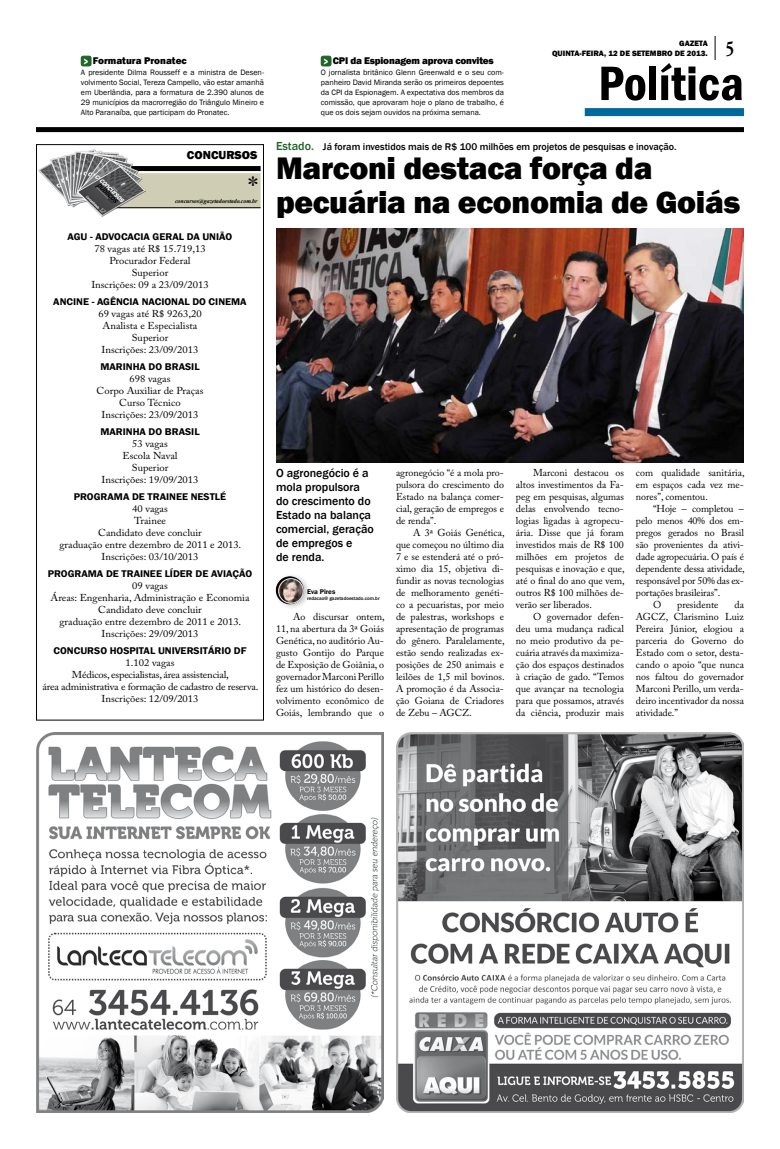
<style>
.page{position:relative;width:780px;height:1149px;background:#fff}
.page>*{position:absolute;margin:0;border:0;box-sizing:border-box;transform-origin:0 0}
.t1{font:600 condensed 50px "Franklin Gothic";color:#000}
.t2{font:800 32px/34px "Franklin Gothic";letter-spacing:-.01em;color:#000}
.t3{font:30px "Adobe Caslon Pro";color:#000}
.t4{font:700 20.8px "Adobe Garamond Pro";color:#000;scale:.77 1}
.t5{font:500 12px/14px "Franklin Gothic";color:#000}
.t6{font:800 12px "Franklin Gothic";color:#000}
.t7{font:10px/12px "Adobe Caslon Pro";color:#000;text-align:justify}
.t8{font:10px/12px "Adobe Caslon Pro";color:#000;text-align:center;scale:1.06 1}
.t9{font:600 10px "Franklin Gothic";color:#000;scale:1.06 1}
.t10{font:10px/12px "Adobe Caslon Pro";letter-spacing:-.02em;color:#000;text-align:center;scale:1.06 1}
.t11{font:500 10px "Franklin Gothic";color:#000}
.t12{font:800 10px "Franklin Gothic";letter-spacing:-.02em;color:#000}
.t13{font:800 10px "Franklin Gothic";color:#000}
.t14{font:8px/10px "Franklin Gothic";color:#000;text-align:justify}
.t15{font:800 8px/10px "Franklin Gothic";color:#000;text-align:right}
.t16{font:600 7px "Franklin Gothic";color:#000}
.t17{font:italic 700 6px "Times New Roman";letter-spacing:-.02em;color:#000}
.t18{font:500 5px "Franklin Gothic";color:#000}
.s1{font-family:"Arial";font-weight:900;color:#fff}
.s2{font-size:12px;color:#1f6327}
</style>
<div class="page">
<div style="left:273px;top:571px;width:43px;height:44px;background:#000;opacity:.25"></div>
<svg style="left:276px;top:576px;width:27px;height:27px"></svg>
<div style="left:276px;top:576px;width:27px;height:28px;border:1px solid #000;border-radius:50%"></div>
<img style="left:278px;top:578px;width:25px;height:25px;border-radius:12px">
<div style="left:278px;top:578px;width:25px;height:25px;border:1px solid #e3e4e5;border-radius:50%"></div>
<img style="left:396px;top:732px;width:348px;height:380px">
<div style="left:36px;top:144px;width:228px;height:576px;border:1px solid #000"></div>
<div style="left:99px;top:166px;width:161px;height:5px;background:#000"></div>
<div style="left:99px;top:173px;width:161px;height:35px;background:#d0cdb5;border:1px solid #d0cdb5"></div>
<hr style="left:99px;top:207px;width:161px;height:1px;background:#000">
<img style="left:37px;top:148px;width:108px;height:69px">
<svg style="left:714px;top:36px;width:1px;height:24px"></svg>
<div style="left:584px;top:108px;width:160px;height:8px;background:#00699b"></div>
<div style="left:36px;top:127px;width:708px;height:5px;background:#000"></div>
<div style="left:81px;top:56px;width:10px;height:10px;background:#1f6327;border-radius:2px"></div>
<div style="left:81px;top:56px;width:10px;height:10px;border:1px solid #1f6327;border-radius:2px"></div>
<div style="left:321px;top:56px;width:10px;height:10px;background:#1f6327;border-radius:2px"></div>
<div style="left:321px;top:56px;width:10px;height:10px;border:1px solid #1f6327;border-radius:2px"></div>
<img style="left:36px;top:732px;width:348px;height:380px">
<img style="left:276px;top:228px;width:468px;height:234px">
<p class="t13" style="left:84px;top:55px;width:104px"><span class="s1">&gt;</span> Formatura Pronatec</p>
<p class="t14" style="left:81px;top:67px;width:185px">A presidente Dilma Rousseff e a ministra de Desen&shy;volvimento Social, Tereza Campello, vão estar amanhã em Uberlândia, para a formatura de 2.390 alunos de 29 municípios da macrorregião do Triângulo Mineiro e Alto Paranaíba, que participam do Pronatec.</p>
<p class="t6" style="left:187px;top:148px;width:72px">CONCURSOS</p>
<p class="t17" style="left:175px;top:197px;width:84px">concursos@gazetadoestado.com.br</p>
<h3 class="t3" style="left:248px;top:170px;width:11px">*</h3>
<p class="t9" style="left:68px;top:230px;width:157px">AGU - ADVOCACIA GERAL DA UNIÃO</p>
<p class="t8" style="left:91px;top:242px;width:112px">78 vagas até R$ 15.719,13<br>Procurador Federal<br>Superior<br>Inscrições: 09 a 23/09/2013</p>
<p class="t9" style="left:53px;top:295px;width:25px">ANCINE</p>
<p class="t9" style="left:92px;top:295px;width:148px">- AG ÊNCIA NACIONAL DO CINEMA</p>
<p class="t8" style="left:98px;top:307px;width:99px">69 vagas até R$ 9263,20<br>Analista e Especialista<br>Superior<br>Inscrições: 23/09/2013</p>
<p class="t9" style="left:100px;top:360px;width:95px">MARINHA DO BRASIL</p>
<p class="t8" style="left:97px;top:372px;width:102px">698 vagas<br>Corpo Auxiliar de Praças<br>Curso Técnico<br>Inscrições: 23/09/2013</p>
<p class="t9" style="left:100px;top:425px;width:95px">MARINHA DO BRASIL</p>
<p class="t8" style="left:102px;top:437px;width:93px">53 vagas<br>Escola Naval<br>Superior<br>Inscrições: 19/09/2013</p>
<p class="t9" style="left:74px;top:490px;width:145px">PROGRAMA DE TRAINEE NESTLÉ</p>
<p class="t8" style="left:59px;top:502px;width:173px">40 vagas<br>Trainee<br>Candidato deve concluir<br>graduação entre dezembro de 2011 e 2013.<br>Inscrições: 03/10/2013</p>
<p class="t9" style="left:48px;top:567px;width:194px">PROGRAMA DE TRAINEE LÍDER DE AVIAÇÃO</p>
<p class="t8" style="left:50px;top:579px;width:189px">09 vagas<br>Áreas: Engenharia, Administração e Economia<br>Candidato deve concluir<br>graduação entre dezembro de 2011 e 2013.<br>Inscrições: 29/09/2013</p>
<p class="t9" style="left:54px;top:644px;width:183px">CONCU RSO HOSPITAL UNIVERSITÁRIO DF</p>
<p class="t10" style="left:42px;top:656px;width:205px">1.102 vagas<br>Médicos, especialistas, área assistencial,<br>área administrativa e formação de cadastro de reserva.<br>Inscrições: 12/09/2013</p>
<p class="t12" style="left:324px;top:55px;width:171px"><span class="s1">&gt;</span> CPI da Espionagem aprova convites</p>
<p class="t14" style="left:321px;top:67px;width:185px">O jornalista britânico Glenn Greenwald e o seu com&shy;panheiro David Miranda serão os primeiros depoentes da CPI da Espionagem. A expectativa dos membros da comissão, que aprovaram hoje o plano de trabalho, é que os dois sejam ouvidos na próxima semana.</p>
<p class="t15" style="left:552px;top:38px;width:157px">GAZETA<br>QUINTA-FEIRA, 12 DE SETEMBRO DE 2013.</p>
<h1 class="t1" style="left:598px;top:50px;width:147px">Política</h1>
<h3 class="t4" style="left:725px;top:36px;width:12px">5</h3>
<p class="t11" style="left:276px;top:141px;width:402px"><span class="s2">Estado.</span> Já foram investidos mais de R$ 100 milhões em projetos de pesquisas e inovação.</p>
<h2 class="t2" style="left:276px;top:151px;width:466px">Marconi destaca força da pecuária na economia de Goiás</h2>
<p class="t5" style="left:276px;top:466px;width:99px">O agronegócio é a mola propulsora do crescimento do<br>Estado na balança comercial, geração de empregos e<br>de renda.</p>
<p class="t16" style="left:307px;top:587px;width:30px">EVA PIRES</p>
<p class="t18" style="left:307px;top:594px;width:74px">redacao@ gazetadoestado.com.br</p>
<p class="t7" style="left:276px;top:610px;width:110px;text-indent:17px">Ao discursar ontem, 11, na abertura da 3ª Goiás Genética, no auditório Au&shy;gusto Gontijo do Parque de Exposição de Goiânia, o governador Marconi Perillo fez um histórico do desen&shy;volvimento econômico de Goiás, lembrando que o</p>
<p class="t7" style="left:396px;top:466px;width:109px">agronegócio “é a mola pro&shy;pulsora do crescimento do Estado na balança comer&shy;cial, geração de empregos e de renda”.</p>
<p class="t7" style="left:396px;top:526px;width:110px;text-indent:17px">A 3ª Goiás Genética, que começou no último dia 7 e se estenderá até o pró&shy;ximo dia 15, objetiva di&shy;fundir as novas tecnologias de melhoramento genéti&shy;co a pecuaristas, por meio de palestras, workshops e apresentação de programas do gênero. Paralelamente, estão sendo realizadas ex&shy;posições de 250 animais e leilões de 1,5 mil bovinos.<br>A promoção é da Associa&shy;ção Goiana de Criadores de Zebu – AGCZ.</p>
<p class="t7" style="left:516px;top:466px;width:110px;text-indent:17px">Marconi destacou os altos investimentos da Fa&shy;peg em pesquisas, algumas delas envolvendo tecno&shy;logias ligadas à agropecu&shy;ária. Disse que já foram investidos mais de R$ 100 milhões em projetos de pesquisas e inovação e que, até o final do ano que vem, outros R$ 100 milhões de&shy;verão ser liberados.</p>
<p class="t7" style="left:516px;top:610px;width:109px;text-indent:17px">O governador defen&shy;deu uma mudança radical no meio produtivo da pe&shy;cuária através da maximiza&shy;ção dos espaços destinados à criação de gado. “Temos que avançar na tecnologia para que possamos, através da ciência, produzir mais</p>
<p class="t7" style="left:636px;top:466px;width:110px">com qualidade sanitária, em espaços cada vez me&shy;nores”, comentou.</p>
<p class="t7" style="left:653px;top:502px;width:92px">“Hoje – completou –</p>
<p class="t7" style="left:636px;top:514px;width:109px">pelo menos 40% dos em-</p>
<p class="t7" style="left:636px;top:526px;width:109px">pregos gerados no Brasil</p>
<p class="t7" style="left:636px;top:538px;width:109px">são provenientes da ativi-</p>
<p class="t7" style="left:636px;top:550px;width:109px">dade agropecuária. O país é</p>
<p class="t7" style="left:636px;top:562px;width:110px">dependente dessa atividade,</p>
<p class="t7" style="left:636px;top:574px;width:109px">responsável por 50% das ex-</p>
<p class="t7" style="left:636px;top:586px;width:86px">portações brasileiras”.</p>
<p class="t7" style="left:653px;top:598px;width:10px">O</p>
<p class="t7" style="left:677px;top:598px;width:43px">presidente</p>
<p class="t7" style="left:636px;top:598px;width:109px;text-indent:98px">da AGCZ, Clarismino Luiz Pereira Júnior, elogiou a parceria do Governo do Estado com o setor, desta&shy;cando o apoio “que nunca nos faltou do governador Marconi Perillo, um verda&shy;deiro incentivador da nossa atividade.”</p>
</div>
